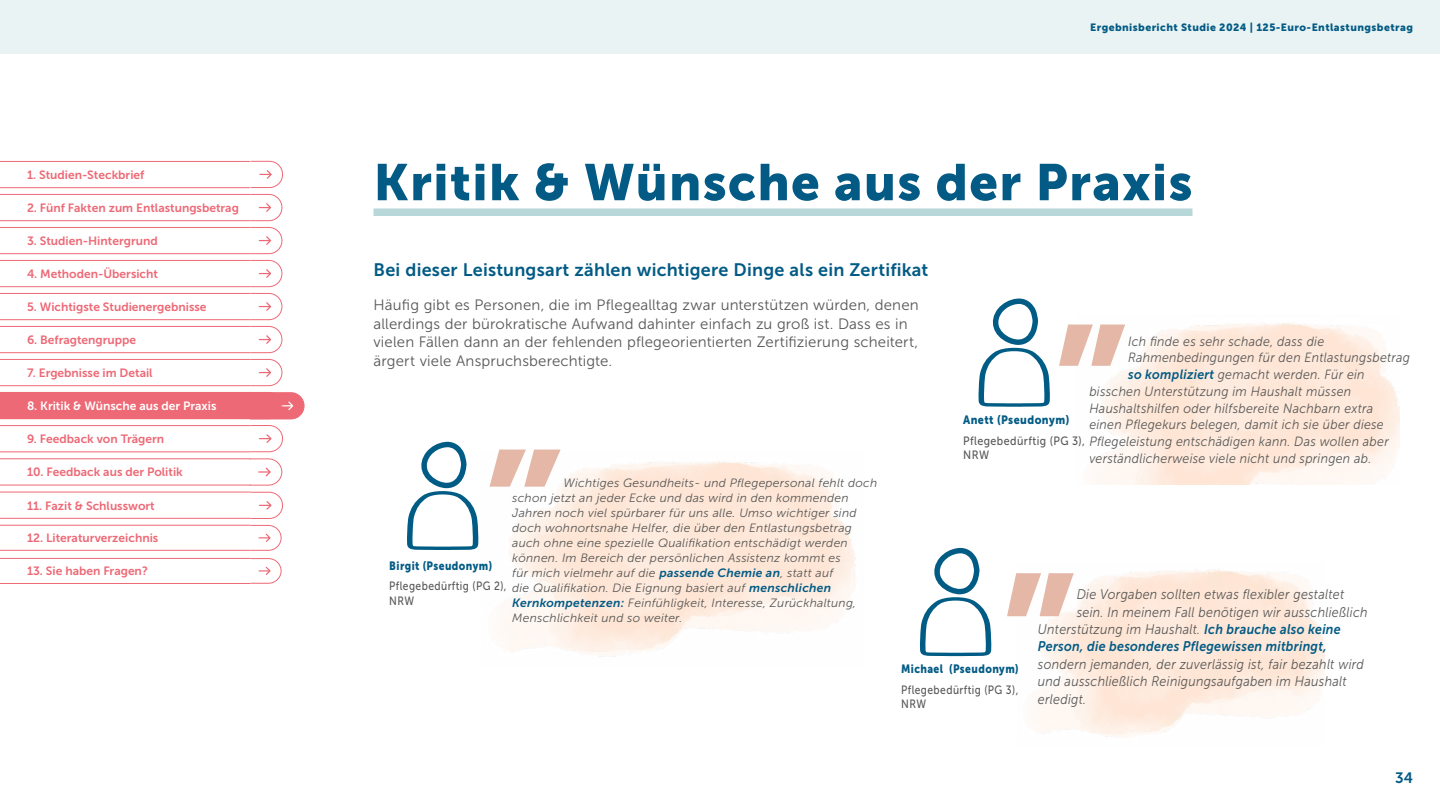
<style>
.page{position:relative;width:1440px;height:810px;background:#fff}
.page>*{position:absolute;margin:0;border:0;box-sizing:border-box;transform-origin:0 0}
.t1{font:51px "Museo Sans 900";letter-spacing:.025em;color:#035b85}
.t2{font:18px "Museo Sans 700";letter-spacing:.015em;color:#035b85}
.t3{font:15px/18.8px "Museo Sans 300";letter-spacing:.01em;color:#575756}
.t4{font:15px "Museo Sans 700";color:#035b85}
.t5{font:italic 13.95px/17.4px "Museo Sans 300";letter-spacing:.02em;color:#575756;scale:.9 1}
.t6{font:italic 13.95px "Museo Sans 700";letter-spacing:.02em;color:#035b85;scale:.9 1}
.t7{font:italic 13.35px "Museo Sans 300";letter-spacing:.02em;color:#575756;scale:.93 1}
.t8{font:italic 12px/15px "Museo Sans 300";letter-spacing:.02em;color:#575756}
.t9{font:12px "Museo Sans 700";color:#ed6976}
.t10{font:12px/14.4px "Museo Sans 500";letter-spacing:.04em;color:#575756;scale:.86 1}
.t11{font:12px "Museo Sans 900";letter-spacing:.04em;color:#035b85;scale:.86 1}
.t12{font:12px "Museo Sans 700";color:#fff}
.t13{font:12px/14.4px "Museo Sans 500";letter-spacing:.04em;color:#575756;scale:.89 1}
.t14{font:12px "Museo Sans 700";color:#ed6975}
.t15{font:12px "Museo Sans 900";letter-spacing:.04em;color:#035b85;scale:.89 1}
.t16{font:10.5px "Museo Sans 900";letter-spacing:.04em;color:#035b85}
.s1{font-family:"Museo Sans 700";color:#035b85}
</style>
<div class="page">
<div style="left:0;top:0;width:1440px;height:54px;background:#e9f3f3"></div>
<svg style="left:490px;top:450px;width:71px;height:37px"></svg>
<svg style="left:1059px;top:325px;width:66px;height:41px"></svg>
<svg style="left:1007px;top:573px;width:67px;height:43px"></svg>
<svg style="left:407px;top:442px;width:72px;height:108px"></svg>
<div style="left:374px;top:208px;width:818px;height:8px;background:#b7d7d8"></div>
<svg style="left:978px;top:299px;width:72px;height:108px"></svg>
<svg style="left:920px;top:548px;width:71px;height:108px"></svg>
<svg style="left:0;top:187px;width:250px;height:199px"></svg>
<div style="left:0;top:392px;width:250px;height:27px;background:#ed6975"></div>
<hr style="left:0;top:161px;width:250px;height:1px;background:#ed6976">
<hr style="left:0;top:188px;width:250px;height:1px;background:#ed6976">
<hr style="left:0;top:194px;width:250px;height:1px;background:#ed6976">
<hr style="left:0;top:220px;width:250px;height:1px;background:#ed6976">
<hr style="left:0;top:227px;width:250px;height:1px;background:#ed6976">
<hr style="left:0;top:254px;width:250px;height:1px;background:#ed6976">
<hr style="left:0;top:260px;width:250px;height:1px;background:#ed6976">
<hr style="left:0;top:286px;width:250px;height:1px;background:#ed6976">
<hr style="left:0;top:293px;width:250px;height:1px;background:#ed6976">
<hr style="left:0;top:320px;width:250px;height:1px;background:#ed6976">
<hr style="left:0;top:326px;width:250px;height:1px;background:#ed6976">
<hr style="left:0;top:352px;width:250px;height:1px;background:#ed6976">
<hr style="left:0;top:359px;width:250px;height:1px;background:#ed6976">
<hr style="left:0;top:386px;width:250px;height:1px;background:#ed6976">
<hr style="left:0;top:425px;width:250px;height:1px;background:#ed6976">
<hr style="left:0;top:452px;width:250px;height:1px;background:#ed6976">
<hr style="left:0;top:459px;width:250px;height:1px;background:#ed6976">
<hr style="left:0;top:485px;width:250px;height:1px;background:#ed6976">
<hr style="left:0;top:492px;width:250px;height:1px;background:#ed6976">
<hr style="left:0;top:518px;width:250px;height:1px;background:#ed6976">
<hr style="left:0;top:525px;width:250px;height:1px;background:#ed6976">
<hr style="left:0;top:550px;width:250px;height:1px;background:#ed6976">
<hr style="left:0;top:558px;width:250px;height:1px;background:#ed6976">
<hr style="left:0;top:583px;width:250px;height:1px;background:#ed6976">
<svg style="left:250px;top:194px;width:32px;height:27px"></svg>
<svg style="left:250px;top:227px;width:32px;height:27px"></svg>
<svg style="left:250px;top:260px;width:32px;height:27px"></svg>
<svg style="left:250px;top:293px;width:32px;height:27px"></svg>
<svg style="left:250px;top:326px;width:32px;height:27px"></svg>
<svg style="left:250px;top:359px;width:32px;height:27px"></svg>
<svg style="left:250px;top:392px;width:54px;height:27px"></svg>
<svg style="left:250px;top:425px;width:33px;height:27px"></svg>
<svg style="left:249px;top:459px;width:33px;height:27px"></svg>
<svg style="left:250px;top:492px;width:33px;height:27px"></svg>
<svg style="left:250px;top:525px;width:31px;height:26px"></svg>
<svg style="left:250px;top:558px;width:31px;height:26px"></svg>
<svg style="left:251px;top:161px;width:32px;height:27px"></svg>
<p class="t14" style="left:27px;top:168px;width:119px">1. Studien-Steckbrief</p>
<p class="t9" style="left:27px;top:201px;width:213px">2. Fünf Fakten zum Entlastungsbetrag</p>
<p class="t9" style="left:27px;top:234px;width:132px">3. Studien-Hintergrund</p>
<p class="t9" style="left:27px;top:267px;width:133px">4. Methoden-Übersicht</p>
<p class="t9" style="left:27px;top:300px;width:181px">5. Wichtigste Studienergebnisse</p>
<p class="t9" style="left:27px;top:333px;width:111px">6. Befragtengruppe</p>
<p class="t9" style="left:27px;top:366px;width:127px">7. Ergebnisse im Detail</p>
<p class="t12" style="left:27px;top:399px;width:191px">8. Kritik &amp; Wünsche aus der Praxis</p>
<p class="t9" style="left:27px;top:432px;width:139px">9. Feedback von Trägern</p>
<p class="t9" style="left:27px;top:466px;width:157px">10. Feedback aus der Politik</p>
<p class="t9" style="left:27px;top:499px;width:129px">11. Fazit &amp; Schlusswort</p>
<p class="t9" style="left:27px;top:531px;width:133px">12. Literaturverzeichnis</p>
<p class="t9" style="left:27px;top:565px;width:122px">13. Sie haben Fragen?</p>
<p class="t16" style="left:1090px;top:21px;width:324px">Ergebnisbericht Studie 2024 | 125-Euro-Entlastungsbetrag</p>
<h1 class="t1" style="left:374px;top:153px;width:821px">Kritik &amp; Wünsche aus der Praxis</h1>
<h2 class="t2" style="left:374px;top:260px;width:556px">Bei dieser Leistungsart zählen wichtigere Dinge als ein Zertifikat</h2>
<p class="t3" style="left:374px;top:295px;width:547px">Häufig gibt es Personen, die im Pflegealltag zwar unterstützen würden, denen allerdings der bürokratische Aufwand dahinter einfach zu groß ist. Dass es in vielen Fällen dann an der fehlenden pflegeorientierten Zertifizierung scheitert, ärgert viele Anspruchsberechtigte.</p>
<p class="t7" style="left:1128px;top:334px;width:212px">Ich finde es sehr schade, dass die</p>
<p class="t7" style="left:1128px;top:351px;width:305px">Rahmenbedingungen für den Entlastungsbetrag</p>
<p class="t7" style="left:1128px;top:367px;width:256px"><span class="s1">so kompliziert</span> gemacht werden. Für ein</p>
<p class="t7" style="left:1089px;top:384px;width:283px">bisschen Unterstützung im Haushalt müssen</p>
<p class="t7" style="left:1089px;top:401px;width:307px">Haushaltshilfen oder hilfsbereite Nachbarn extra</p>
<p class="t7" style="left:1089px;top:417px;width:318px">einen Pflegekurs belegen, damit ich sie über diese</p>
<p class="t7" style="left:1089px;top:434px;width:323px">Pflegeleistung entschädigen kann. Das wollen aber</p>
<p class="t7" style="left:1089px;top:451px;width:305px">verständlicherweise viele nicht und springen ab.</p>
<p class="t15" style="left:963px;top:413px;width:121px">Anett (Pseudonym)</p>
<p class="t13" style="left:963px;top:434px;width:138px">Pflegebedürftig (PG 3),<br>NRW</p>
<p class="t8" style="left:512px;top:475px;width:367px;text-indent:51px">Wichtiges Gesundheits- und Pflegepersonal fehlt doch schon jetzt an jeder Ecke und das wird in den kommenden Jahren noch viel spürbarer für uns alle. Umso wichtiger sind doch wohnortsnahe Helfer, die über den Entlastungsbetrag auch ohne eine spezielle Qualifikation entschädigt werden können. Im Bereich der persönlichen Assistenz kommt es<br>für mich vielmehr auf die <span class="s1">passende Chemie an</span>, statt auf<br>die Qualifikation. Die Eignung basiert auf <span class="s1">menschlichen Kernkompetenzen:</span> Feinfühligkeit, Interesse, Zurückhaltung, Menschlichkeit und so weiter.</p>
<p class="t11" style="left:389px;top:559px;width:121px">Birgit (Pseudonym)</p>
<p class="t10" style="left:389px;top:579px;width:138px">Pflegebedürftig (PG 2),<br>NRW</p>
<p class="t11" style="left:901px;top:662px;width:138px">Michael (Pseudonym)</p>
<p class="t10" style="left:901px;top:683px;width:138px">Pflegebedürftig (PG 3),<br>NRW</p>
<p class="t5" style="left:1077px;top:586px;width:299px">Die Vorgaben sollten etwas flexibler gestaltet</p>
<p class="t5" style="left:1077px;top:603px;width:325px">sein. In meinem Fall benötigen wir ausschließlich</p>
<p class="t5" style="left:1038px;top:621px;width:338px">Unterstützung im Haushalt. <span class="s1">Ich brauche also keine</span></p>
<p class="t6" style="left:1038px;top:639px;width:322px">Person, die besonderes Pflegewissen mitbringt,</p>
<p class="t5" style="left:1038px;top:655px;width:364px">sondern jemanden, der zuverlässig ist, fair bezahlt wird und ausschließlich Reinigungsaufgaben im Haushalt erledigt.</p>
<p class="t4" style="left:1395px;top:769px;width:19px">34</p>
</div>
